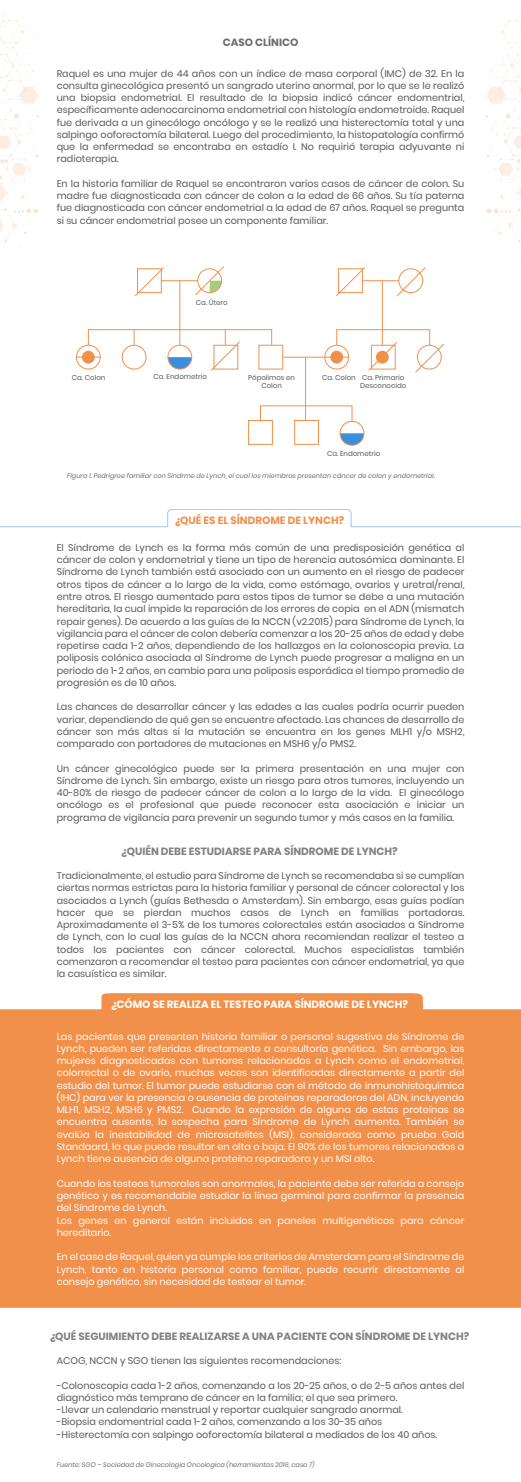
<style>
.page{position:relative;width:521px;height:1482px;background:#fff}
.page>*{position:absolute;margin:0;border:0;box-sizing:border-box;transform-origin:0 0}
.t1{font:700 10.5px "Poppins";color:#808284}
.t2{font:700 10.5px "Poppins";color:#fff}
.t3{font:700 10.5px "Poppins";color:#f1904b}
.t4{font:700 10.5px "Poppins";color:#6c6e70}
.t5{font:9.62px/12.2px "Poppins";color:#57585a;text-align:justify}
.t6{font:9.62px/12.2px "Poppins";color:#fff;text-align:justify}
.t7{font:7px/7.9px "Poppins";color:#57585a;text-align:center}
.t8{font:italic 6.56px "Poppins";color:#6c6e70}
</style>
<div class="page">
<div style="left:0;top:993px;width:521px;height:314px;background:#f1904b"></div>
<svg style="left:0;top:509px;width:521px;height:18px"></svg>
<svg style="left:0;top:13px;width:39px;height:230px"></svg>
<svg style="left:486px;top:13px;width:35px;height:230px"></svg>
<div style="left:258px;top:345px;width:25px;height:24px;border:1px solid #f1904b"></div>
<div style="left:294px;top:420px;width:25px;height:25px;border:1px solid #f1904b"></div>
<div style="left:248px;top:420px;width:25px;height:25px;border:1px solid #f1904b"></div>
<div style="left:76px;top:345px;width:25px;height:24px;border:1px solid #f1904b;border-radius:50%"></div>
<svg style="left:169px;top:357px;width:23px;height:12px"></svg>
<div style="left:122px;top:345px;width:24px;height:24px;border:1px solid #f1904b;border-radius:50%"></div>
<div style="left:167px;top:345px;width:25px;height:24px;border:1px solid #f1904b;border-radius:50%"></div>
<svg style="left:340px;top:433px;width:24px;height:12px"></svg>
<div style="left:340px;top:421px;width:24px;height:24px;border:1px solid #f1904b;border-radius:50%"></div>
<div style="left:82px;top:351px;width:13px;height:12px;background:#f1904b;border-radius:50%"></div>
<svg style="left:76px;top:357px;width:24px;height:1px"></svg>
<div style="left:324px;top:345px;width:25px;height:24px;border:1px solid #f1904b;border-radius:50%"></div>
<div style="left:330px;top:351px;width:13px;height:12px;background:#f1904b;border-radius:50%"></div>
<svg style="left:368px;top:341px;width:30px;height:30px"></svg>
<svg style="left:415px;top:343px;width:30px;height:30px"></svg>
<svg style="left:396px;top:267px;width:30px;height:30px"></svg>
<svg style="left:336px;top:267px;width:30px;height:30px"></svg>
<svg style="left:194px;top:266px;width:30px;height:29px"></svg>
<svg style="left:135px;top:267px;width:30px;height:30px"></svg>
<hr style="left:161px;top:280px;width:37px;height:1px;background:#f1904b">
<hr style="left:179px;top:281px;width:1px;height:64px;background:#f1904b">
<div style="left:88px;top:329px;width:184px;height:16px;border:1px solid #f1904b"></div>
<svg style="left:134px;top:329px;width:1px;height:16px"></svg>
<svg style="left:210px;top:329px;width:31px;height:42px"></svg>
<hr style="left:283px;top:357px;width:66px;height:1px;background:#f1904b">
<hr style="left:362px;top:280px;width:37px;height:1px;background:#f1904b">
<hr style="left:382px;top:281px;width:1px;height:64px;background:#f1904b">
<div style="left:336px;top:329px;width:94px;height:16px;border:1px solid #f1904b"></div>
<hr style="left:305px;top:357px;width:1px;height:63px;background:#f1904b">
<p class="t4" style="left:223px;top:37px;width:77px">CASO CLÍNICO</p>
<p class="t5" style="left:57px;top:67px;width:409px">Raquel es una mujer de 44 años con un índice de masa corporal (IMC) de 32. En la consulta ginecológica presentó un sangrado uterino anormal, por lo que se le realizó una biopsia endometrial. El resultado de la biopsia indicó cáncer endomentrial, específicamente adenocarcinoma endometrial con histología endometroide. Raquel fue derivada a un ginecólogo oncólogo y se le realizó una histerectomía total y una salpingo ooforectomía bilateral. Luego del procedimiento, la histopatología confirmó que la enfermedad se encontraba en estadío I. No requirió terapia adyuvante ni radioterapia.</p>
<p class="t5" style="left:57px;top:177px;width:409px">En la historia familiar de Raquel se encontraron varios casos de cáncer de colon. Su madre fue diagnosticada con cáncer de colon a la edad de 66 años. Su tía paterna fue diagnosticada con cáncer endometrial a la edad de 67 años. Raquel se pregunta si su cáncer endometrial posee un componente familiar.</p>
<p class="t7" style="left:196px;top:299px;width:33px">Ca. Útero</p>
<p class="t7" style="left:72px;top:373px;width:35px">Ca. Colon</p>
<p class="t7" style="left:154px;top:372px;width:55px">Ca. Endometrio</p>
<p class="t7" style="left:322px;top:373px;width:35px">Ca. Colon</p>
<p class="t7" style="left:248px;top:373px;width:48px">Pópolimos en<br>Colon</p>
<p class="t7" style="left:360px;top:373px;width:48px;text-align:left">Ca. Primario<br>Desconocido</p>
<p class="t7" style="left:327px;top:449px;width:55px">Ca. Endometrio</p>
<p class="t8" style="left:67px;top:471px;width:369px">Figura 1. Pedrigree familiar con Síndrme de Lynch, el cual los miembros presentan cáncer de colon y endometrial.</p>
<p class="t3" style="left:175px;top:515px;width:171px">¿QUÉ ES EL SÍNDROME DE LYNCH?</p>
<p class="t5" style="left:57px;top:541px;width:409px">El Síndrome de Lynch es la forma más común de una predisposición genética al cáncer de colon y endometrial y tiene un tipo de herencia autosómica dominante. El Síndrome de Lynch también está asociado con un aumento en el riesgo de padecer otros tipos de cáncer a lo largo de la vida, como estómago, ovarios y uretral/renal, entre otros. El riesgo aumentado para estos tipos de tumor se debe a una mutación hereditaria, la cual impide la reparación de los errores de copia en el ADN (mismatch repair genes). De acuerdo a las guías de la NCCN (v2.2015) para Síndrome de Lynch, la vigilancia para el cáncer de colon debería comenzar a los 20-25 años de edad y debe repetirse cada 1-2 años, dependiendo de los hallazgos en la colonoscopia previa. La poliposis colónica asociada al Síndrome de Lynch puede progresar a maligna en un periodo de 1-2 años, en cambio para una poliposis esporádica el tiempo promedio de progresión es de 10 años.</p>
<p class="t5" style="left:57px;top:700px;width:409px">Las chances de desarrollar cáncer y las edades a las cuales podría ocurrir pueden variar, dependiendo de qué gen se encuentre afectado. Las chances de desarrollo de cáncer son más altas si la mutación se encuentra en los genes MLH1 y/o MSH2, comparado con portadores de mutaciones en MSH6 y/o PMS2.</p>
<p class="t5" style="left:57px;top:762px;width:409px">Un cáncer ginecológico puede ser la primera presentación en una mujer con Síndrome de Lynch. Sin embargo, existe un riesgo para otros tumores, incluyendo un 40-80% de riesgo de padecer cáncer de colon a lo largo de la vida. El ginecólogo oncólogo es el profesional que puede reconocer esta asociación e iniciar un programa de vigilancia para prevenir un segundo tumor y más casos en la familia.</p>
<p class="t1" style="left:121px;top:846px;width:278px">¿QUIÉN DEBE ESTUDIARSE PARA SÍNDROME DE LYNCH?</p>
<p class="t5" style="left:57px;top:869px;width:409px">Tradicionalmente, el estudio para Síndrome de Lynch se recomendaba si se cumplían ciertas normas estrictas para la historia familiar y personal de cáncer colorectal y los asociados a Lynch (guías Bethesda o Amsterdam). Sin embargo, esas guías podían hacer que se pierdan muchos casos de Lynch en familias portadoras.<br>Aproximadamente el 3-5% de los tumores colorectales están asociados a Síndrome de Lynch, con lo cual las guías de la NCCN ahora recomiendan realizar el testeo a todos los pacientes con cáncer colorectal. Muchos especialistas también comenzaron a recomendar el testeo para pacientes con cáncer endometrial, ya que la casuística es similar.</p>
<p class="t2" style="left:111px;top:998px;width:298px">¿CÓMO SE REALIZA EL TESTEO PARA SÍNDROME DE LYNCH?</p>
<p class="t6" style="left:57px;top:1029px;width:409px">Las pacientes que presenten historia familiar o personal sugestiva de Síndrome de Lynch, pueden ser referidas directamente a consultoría genética. Sin embargo, las mujeres diagnosticadas con tumores relacionados a Lynch como el endometrial, colorrectal o de ovario, muchas veces son identificadas directamente a partir del estudio del tumor. El tumor puede estudiarse con el método de inmunohistoquimica (IHC) para ver la presencia o ausencia de proteínas reparadoras del ADN, incluyendo MLH1, MSH2, MSH6 y PMS2. Cuando la expresión de alguna de estas proteínas se encuentra ausente, la sospecha para Síndrome de Lynch aumenta. También se evalúa la inestabilidad de microsatelites (MSI), considerada como prueba Gold Standaard, la que puede resultar en alta o baja. El 90% de los tumores relacionados a Lynch tiene ausencia de alguna proteína reparadora y un MSI alto.</p>
<p class="t6" style="left:57px;top:1176px;width:409px;text-align:left">Cuando los testeos tumorales son anormales, la paciente debe ser referida a consejo genético y es recomendable estudiar la línea germinal para confirmar la presencia del Síndrome de Lynch.<br>Los genes en general están incluidos en paneles multigenéticos para cáncer hereditario.</p>
<p class="t6" style="left:57px;top:1250px;width:409px">En el caso de Raquel, quien ya cumple los criterios de Amsterdam para el Síndrome de Lynch, tanto en historia personal como familiar, puede recurrir directamente al consejo genético, sin necesidad de testear el tumor.</p>
<p class="t1" style="left:50px;top:1331px;width:421px">¿QUÉ SEGUIMIENTO DEBE REALIZARSE A UNA PACIENTE CON SÍNDROME DE LYNCH?</p>
<p class="t5" style="left:57px;top:1354px;width:286px">ACOG, NCCN y SGO tienen las siguientes recomendaciones:</p>
<p class="t5" style="left:57px;top:1378px;width:409px;text-align:left">-Colonoscopia cada 1-2 años, comenzando a los 20-25 años, o de 2-5 años antes del diagnóstico más temprano de cáncer en la familia; el que sea primero.<br>-Llevar un calendario menstrual y reportar cualquier sangrado anormal.<br>-Biopsia endomentrial cada 1-2 años, comenzando a los 30-35 años<br>-Histerectomía con salpingo ooforectomía bilateral a mediados de los 40 años.</p>
<p class="t8" style="left:57px;top:1460px;width:260px">Fuente: SGO – Sociedad de Ginecologia Oncologica (herramientas 2016, caso 7)</p>
</div>
